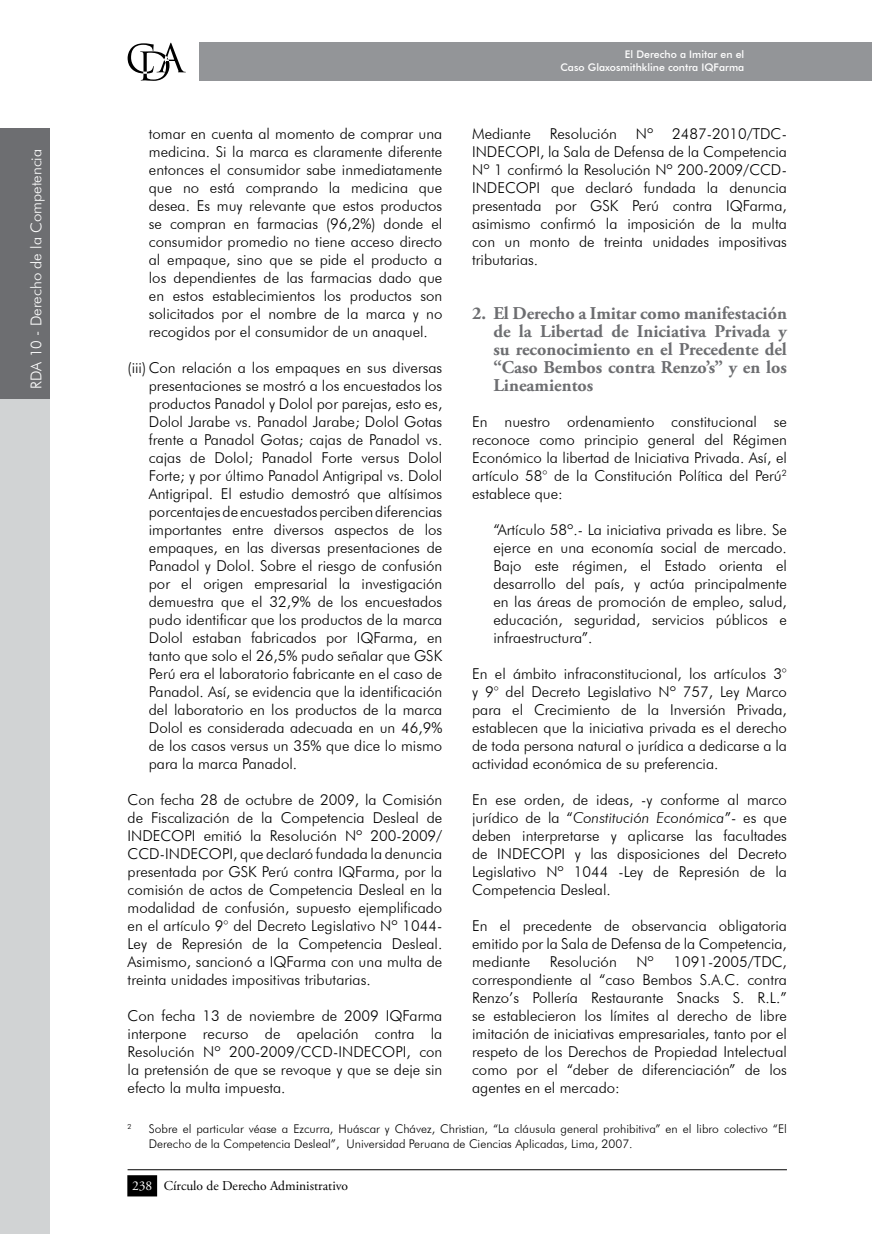
<style>
.page{position:relative;width:872px;height:1234px;background:#fff}
.page>*{position:absolute;margin:0;border:0;box-sizing:border-box;transform-origin:0 0}
.t1{font:700 18px/18px "Adobe Garamond Pro";color:#6d6e71;text-align:justify}
.t2{font:300 15px/18px "Futura BT";color:#000;text-align:justify}
.t3{font:300 15px "Futura BT";color:#fff}
.t4{font:13.5px "Adobe Garamond Pro";color:#000}
.t5{font:300 12px/14.4px "Futura BT";color:#000}
.t6{font:500 10.5px/12.6px "Futura BT";color:#fff;text-align:right}
.s1{font-style:italic}
.s2{color:#fff}
</style>
<div class="page">
<div style="left:199px;top:43px;width:673px;height:38px;background:#939598"></div>
<svg style="left:128px;top:43px;width:58px;height:38px"></svg>
<hr style="left:128px;top:1168px;width:659px;height:1px;background:#000">
<div style="left:128px;top:1175px;width:28px;height:20px;background:#000"></div>
<div style="left:127px;top:1174px;width:30px;height:22px;border:2px solid #000"></div>
<div style="left:0;top:395px;width:50px;height:838px;background:#d1d3d4"></div>
<div style="left:0;top:128px;width:50px;height:271px;background:#6d6e71"></div>
<p class="t3" style="left:27px;top:388px;width:241px;rotate:-90deg">RDA 10 - Derecho de la Competencia</p>
<p class="t6" style="left:560px;top:48px;width:185px">El Derecho a Imitar en el<br>Caso Glaxosmithkline contra IQFarma</p>
<p class="t2" style="left:149px;top:124px;width:295px">tomar en cuenta al momento de comprar una medicina. Si la marca es claramente diferente entonces el consumidor sabe inmediatamente que no está comprando la medicina que desea. Es muy relevante que estos productos se compran en farmacias (96,2%) donde el consumidor promedio no tiene acceso directo al empaque, sino que se pide el producto a los dependientes de las farmacias dado que en estos establecimientos los productos son solicitados por el nombre de la marca y no recogidos por el consumidor de un anaquel.</p>
<p class="t2" style="left:149px;top:358px;width:295px;text-indent:-21px">(iii) Con relación a los empaques en sus diversas presentaciones se mostró a los encuestados los productos Panadol y Dolol por parejas, esto es, Dolol Jarabe vs. Panadol Jarabe; Dolol Gotas frente a Panadol Gotas; cajas de Panadol vs. cajas de Dolol; Panadol Forte versus Dolol Forte; y por último Panadol Antigripal vs. Dolol Antigripal. E l estudio demostró que altísimos porcentajes de encuestados perciben diferencias importantes entre diversos aspectos de los empaques, en las diversas presentaciones de Panadol y Dolol. Sobre el riesgo de confusión por el origen empresarial la investigación demuestra que el 32,9% de los encuestados pudo identificar que los productos de la marca Dolol estaban fabricados por IQFarma, en tanto que solo el 26,5% pudo señalar que GSK Perú era el laboratorio fabricante en el caso de Panadol. Así, se evidencia que la identificación del laboratorio en los productos de la marca Dolol es considerada adecuada en un 46,9% de los casos versus un 35% que dice lo mismo para la marca Panadol.</p>
<p class="t2" style="left:128px;top:790px;width:316px">Con fecha 28 de octubre de 2009, la Comisión de Fiscalización de la Competencia Desleal de I NDECOPI emitió la Resolución Nº 200-2009/ CCD -I NDECOPI, que declaró fundada la denuncia presentada por GSK Perú contra I QFarma, por la comisión de actos de Competencia Desleal en la modalidad de confusión, supuesto ejemplificado en el artículo 9° del Decreto Legislativo Nº 1044- Ley de Represión de la Competencia Desleal.<br>Asimismo, sancionó a IQFarma con una multa de treinta unidades impositivas tributarias.</p>
<p class="t2" style="left:128px;top:1006px;width:316px">Con fecha 13 de noviembre de 2009 IQFarma interpone recurso de apelación contra la Resolución Nº 200-2009/CCD -I NDECOPI, con la pretensión de que se revoque y que se deje sin efecto la multa impuesta.</p>
<p class="t5" style="left:149px;top:1121px;width:639px;text-indent:-21px"><sup>2</sup> Sobre el particular véase a Ezcurra, Huáscar y Chávez, Christian, “La cláusula general prohibitiva” en el libro colectivo “E l<br>Derecho de la Competencia Desleal”, Universidad Peruana de Ciencias Aplicadas, Lima, 2007.</p>
<p class="t2" style="left:472px;top:124px;width:60px">Mediante</p>
<p class="t2" style="left:550px;top:124px;width:69px">Resolución</p>
<p class="t2" style="left:636px;top:124px;width:19px">Nº</p>
<p class="t2" style="left:472px;top:124px;width:316px;text-indent:200px">2487-2010/TDC-I NDECOPI, la Sala de Defensa de la Competencia Nº 1 confirmó la Resolución Nº 200-2009/CCD - I NDECOPI que declaró fundada la denuncia presentada por GSK Perú contra I QFarma, asimismo confirmó la imposición de la multa con un monto de treinta unidades impositivas tributarias.</p>
<p class="t1" style="left:493px;top:304px;width:295px;text-indent:-21px">2. El Derecho a Imitar como manifestación de la Libertad de Iniciativa Privada y su reconocimiento en el Precedente del “Caso Bembos contra Renzo’s” y en los Lineamientos</p>
<p class="t2" style="left:472px;top:412px;width:316px">E n nuestro ordenamiento constitucional se reconoce como principio general del Régimen Económico la libertad de I niciativa Privada. Así, el artículo 58° de la Constitución Política del Perú<sup>2 </sup>establece que:</p>
<p class="t2" style="left:493px;top:520px;width:295px">“Artículo 58º.- La iniciativa privada es libre. Se ejerce en una economía social de mercado.<br>Bajo este régimen, el Estado orienta el desarrollo del país, y actúa principalmente en las áreas de promoción de empleo, salud, educación, seguridad, servicios públicos e infraestructura”.</p>
<p class="t2" style="left:472px;top:664px;width:316px">E n el ámbito infraconstitucional, los artículos 3° y 9° del Decreto Legislativo Nº 757, Ley Marco para el Crecimiento de la I nversión Privada, establecen que la iniciativa privada es el derecho de toda persona natural o jurídica a dedicarse a la actividad económica de su preferencia.</p>
<p class="t2" style="left:472px;top:790px;width:316px">E n ese orden, de ideas, -y conforme al marco jurídico de la “<span class="s1">Constitución Económica</span>”- es que deben interpretarse y aplicarse las facultades de I NDECOPI y las disposiciones del Decreto Legislativo Nº 1044 -Ley de Represión de la Competencia Desleal.</p>
<p class="t2" style="left:472px;top:916px;width:316px">E n el precedente de observancia obligatoria emitido por la Sala de Defensa de la Competencia, mediante</p>
<p class="t2" style="left:550px;top:952px;width:69px">Resolución</p>
<p class="t2" style="left:636px;top:952px;width:19px">Nº</p>
<p class="t2" style="left:472px;top:952px;width:316px;text-indent:201px">1091-2005/TDC, correspondiente al “caso Bembos S.A.C. contra Renzo’s Pollería Restaurante Snacks S. R.L.” se establecieron los límites al derecho de libre imitación de iniciativas empresariales, tanto por el respeto de los Derechos de Propiedad I ntelectual como por el “deber de diferenciación” de los agentes en el mercado:</p>
<p class="t4" style="left:132px;top:1176px;width:218px"><span class="s2">238</span> Círculo de Derecho Administrativo</p>
</div>
